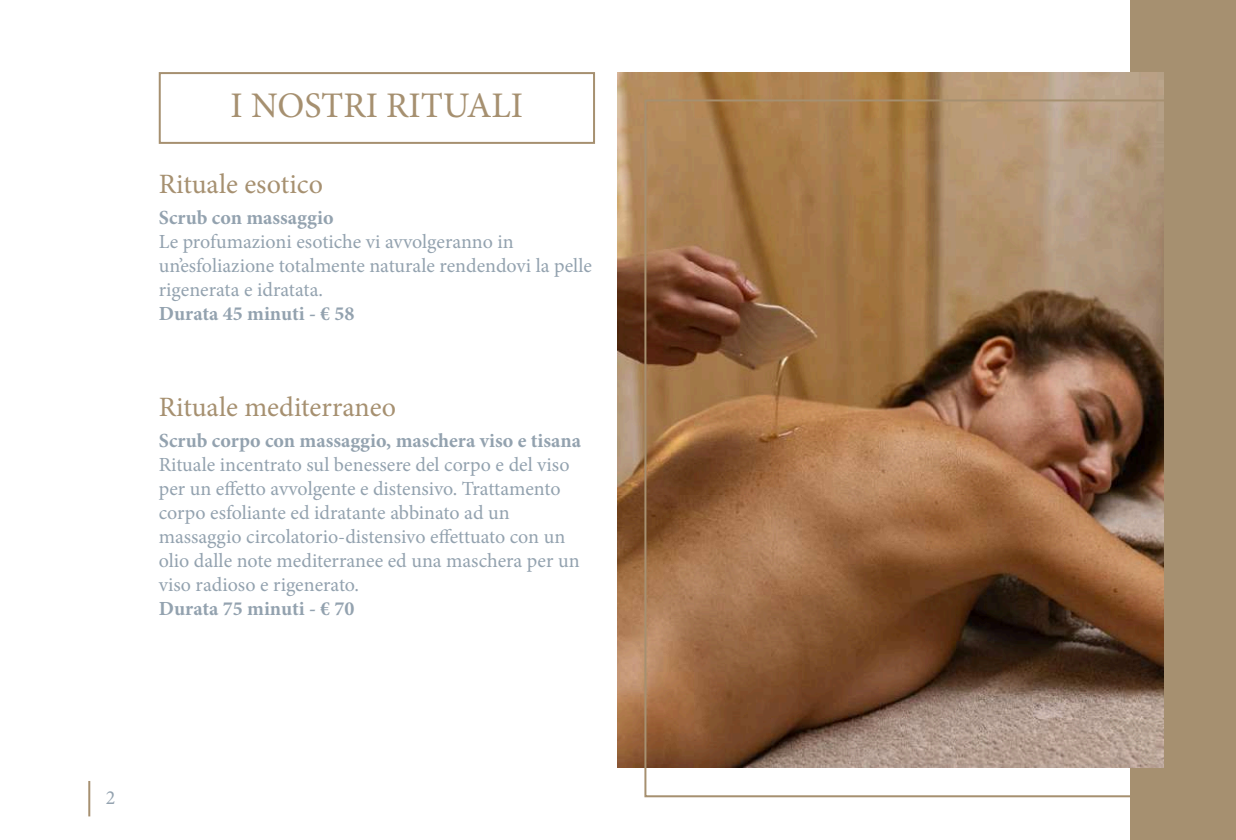
<style>
.page{position:relative;width:1236px;height:840px;background:#fff}
.page>*{position:absolute;margin:0;border:0;box-sizing:border-box;transform-origin:0 0}
.t1{font:36px "Minion Pro";color:#a69070}
.t2{font:28px "Minion Pro";color:#a69070}
.t3{font:20px/24px "Minion Pro";color:#93a2af}
.t4{font:700 20px "Minion Pro";color:#93a2af}
</style>
<div class="page">
<div style="left:1130px;top:0;width:106px;height:839px;background:#a69070"></div>
<hr style="left:88px;top:780px;width:2px;height:36px;background:#a69070">
<div style="left:159px;top:72px;width:436px;height:72px;border:2px solid #a69070"></div>
<img style="left:618px;top:72px;width:546px;height:695px">
<h1 class="t1" style="left:231px;top:81px;width:294px">I NOSTRI RITUALI</h1>
<h2 class="t2" style="left:159px;top:165px;width:166px">Rituale esotico</h2>
<p class="t4" style="left:159px;top:203px;width:176px">Scrub con massaggio</p>
<p class="t3" style="left:159px;top:230px;width:435px">Le profumazioni esotiche vi avvolgeranno in un’esfoliazione totalmente naturale rendendovi la pelle rigenerata e idratata.</p>
<p class="t4" style="left:159px;top:299px;width:197px">Durata 45 minuti - € 58</p>
<h2 class="t2" style="left:159px;top:388px;width:239px">Rituale mediterraneo</h2>
<p class="t4" style="left:159px;top:426px;width:424px">Scrub corpo con massaggio, maschera viso e tisana</p>
<p class="t3" style="left:159px;top:452px;width:422px">Rituale incentrato sul benessere del corpo e del viso per un effetto avvolgente e distensivo. Trattamento corpo esfoliante ed idratante abbinato ad un massaggio circolatorio-distensivo effettuato con un olio dalle note mediterranee ed una maschera per un viso radioso e rigenerato.</p>
<p class="t4" style="left:159px;top:594px;width:197px">Durata 75 minuti - € 70</p>
<p class="t3" style="left:106px;top:785px;width:11px">2</p>
</div>
